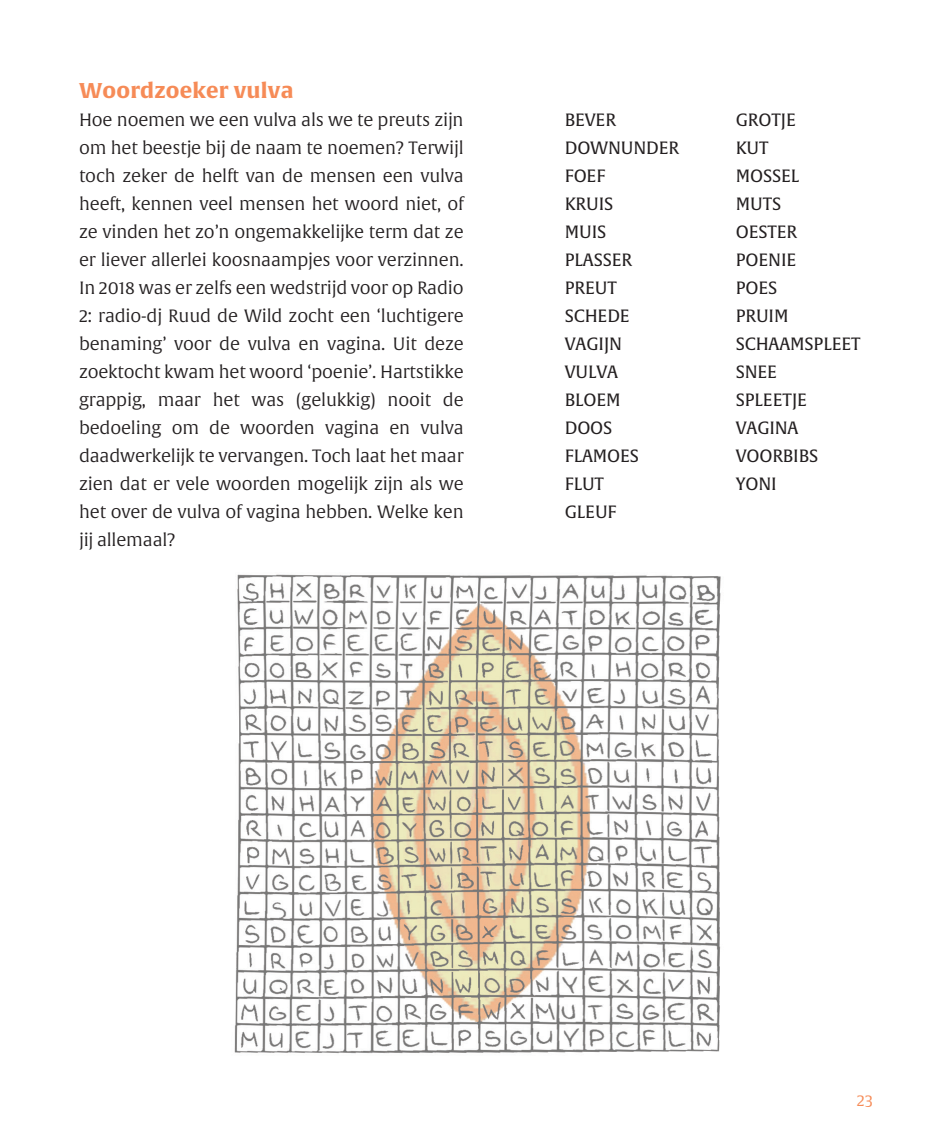
<style>
.page{position:relative;width:943px;height:1141px;background:#fff}
.page>*{position:absolute;margin:0;border:0;box-sizing:border-box;transform-origin:0 0}
.t1{font:700 21px "Alverata";letter-spacing:.01em;color:#f68b57}
.t2{font:17.5px/28px "Alverata Lt";letter-spacing:-.01em;color:#231f20;text-align:justify}
.t3{font:17.5px/28px "Alverata";letter-spacing:-.01em;color:#231f20}
.t4{font:15.75px "Alverata Lt";color:#f68b57}
</style>
<div class="page">
<img style="left:234px;top:574px;width:487px;height:480px">
<p class="t1" style="left:79px;top:77px;width:216px">Woordzoeker vulva</p>
<p class="t2" style="left:79px;top:106px;width:386px">Hoe noemen we een vulva als we te preuts zijn om het beestje bij de naam te noemen? Terwijl toch zeker de helft van de mensen een vulva heeft, kennen veel mensen het woord niet, of ze vinden het zo’n ongemakkelijke term dat ze er liever allerlei koosnaampjes voor verzinnen.<br>In 2018 was er zelfs een wedstrijd voor op Radio 2: radio-dj Ruud de Wild zocht een ‘luchtigere benaming’ voor de vulva en vagina. Uit deze zoektocht kwam het woord ‘poenie’. Hartstikke grappig, maar het was (gelukkig) nooit de bedoeling om de woorden vagina en vulva daadwerkelijk te vervangen. Toch laat het maar zien dat er vele woorden mogelijk zijn als we het over de vulva of vagina hebben. Welke ken jij allemaal?</p>
<p class="t3" style="left:565px;top:106px;width:116px">BEVER<br>DOWNUNDER<br>FOEF<br>KRUIS<br>MUIS<br>PLASSER<br>PREUT<br>SCHEDE<br>VAGIJN<br>VULVA<br>BLOEM<br>DOOS<br>FLAMOES<br>FLUT<br>GLEUF</p>
<p class="t3" style="left:735px;top:106px;width:126px">GROTJE<br>KUT<br>MOSSEL<br>MUTS<br>OESTER<br>POENIE<br>POES<br>PRUIM<br>SCHAAMSPLEET<br>SNEE<br>SPLEETJE<br>VAGINA<br>VOORBIBS<br>YONI</p>
<p class="t4" style="left:856px;top:1091px;width:18px">23</p>
</div>
